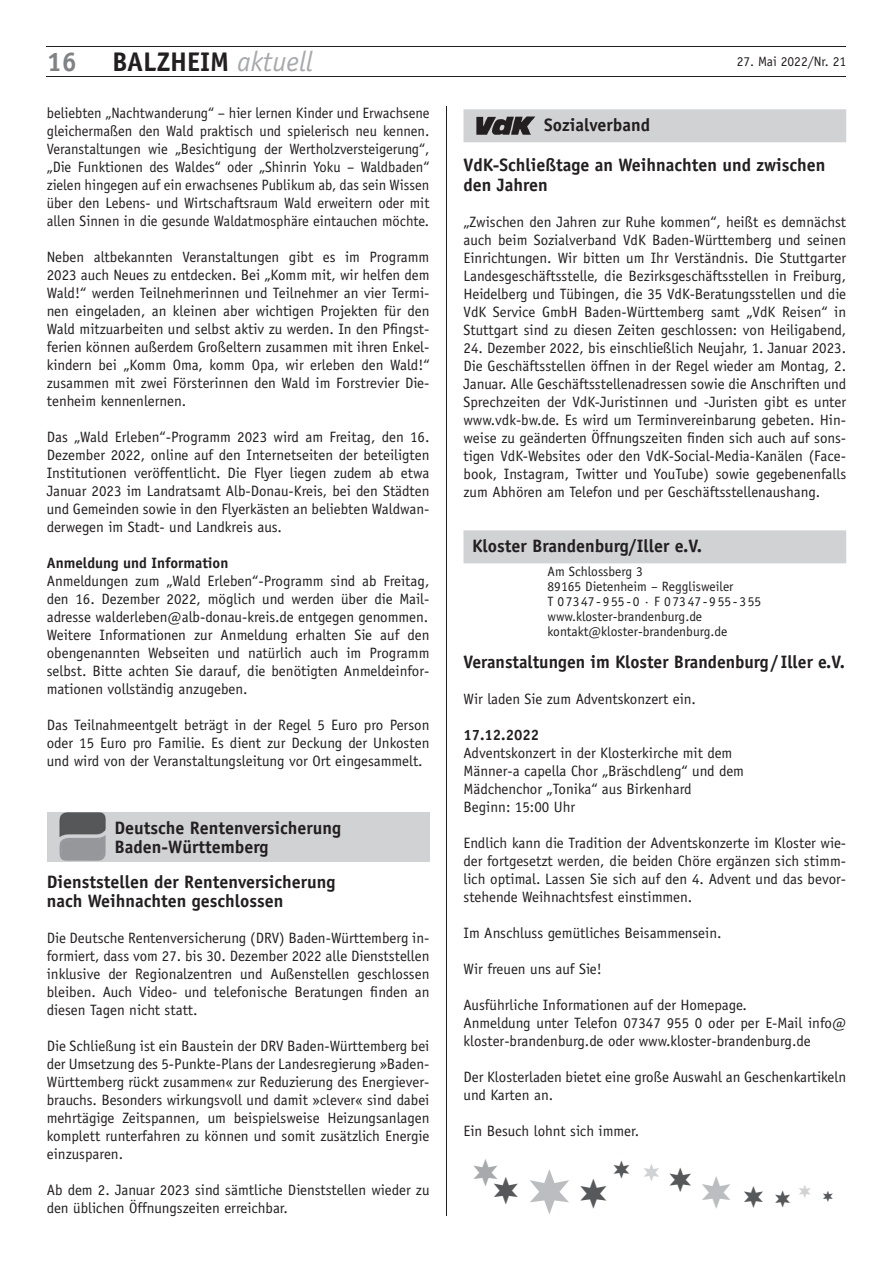
<style>
.page{position:relative;width:893px;height:1263px;background:#fff}
.page>*{position:absolute;margin:0;border:0;box-sizing:border-box;transform-origin:0 0}
.t1{font:700 27px "Officina Sans";color:#231f20}
.t2{font:700 27px "Officina Sans";color:#808285}
.t3{font:700 18px/19.5px "Officina Sans";color:#231f20}
.t4{font:15px/18px "Officina Sans";color:#231f20;text-align:justify}
.t5{font:700 15px "Officina Sans";color:#231f20}
.t6{font:13.5px/15px "Officina Sans";color:#231f20}
.s1{font-weight:400;font-style:italic;font-size:28.35px;color:#a8a9ad}
</style>
<div class="page">
<hr style="left:47px;top:76px;width:799px;height:1px;background:#231f20">
<hr style="left:47px;top:47px;width:799px;height:1px;background:#231f20">
<hr style="left:446px;top:106px;width:1px;height:1110px;background:#231f20">
<div style="left:463px;top:109px;width:383px;height:33px;background:#d1d2d4"></div>
<img style="left:476px;top:116px;width:60px;height:19px">
<div style="left:463px;top:530px;width:383px;height:33px;background:#d1d2d4"></div>
<div style="left:47px;top:812px;width:382px;height:30px;background:#d1d2d4"></div>
<div style="left:47px;top:831px;width:382px;height:30px;background:#d1d2d4"></div>
<img style="left:60px;top:812px;width:46px;height:50px">
<h1 class="t2" style="left:47px;top:45px;width:32px">16</h1>
<h1 class="t1" style="left:112px;top:45px;width:202px">BALZHEIM <span class="s1">aktuell</span></h1>
<p class="t6" style="left:737px;top:54px;width:111px">27. Mai 2022/Nr. 21</p>
<p class="t4" style="left:47px;top:104px;width:384px">beliebten „Nachtwanderung“ – hier lernen Kinder und Erwachsene gleichermaßen den Wald praktisch und spielerisch neu kennen.<br>Veranstaltungen wie „Besichtigung der Wertholzversteigerung“, „Die Funktionen des Waldes“ oder „Shinrin Yoku – Waldbaden“ zielen hingegen auf ein erwachsenes Publikum ab, das sein Wissen über den Lebens- und Wirtschaftsraum Wald erweitern oder mit allen Sinnen in die gesunde Waldatmosphäre eintauchen möchte.</p>
<p class="t4" style="left:47px;top:248px;width:384px">Neben altbekannten Veranstaltungen gibt es im Programm 2023 auch Neues zu entdecken. Bei „Komm mit, wir helfen dem Wald!“ werden Teilnehmerinnen und Teilnehmer an vier Termi&shy;nen eingeladen, an kleinen aber wichtigen Projekten für den Wald mitzuarbeiten und selbst aktiv zu werden. In den Pfingst&shy;ferien können außerdem Großeltern zusammen mit ihren Enkel&shy;kindern bei „Komm Oma, komm Opa, wir erleben den Wald!“ zusammen mit zwei Försterinnen den Wald im Forstrevier Die&shy;tenheim kennenlernen.</p>
<p class="t4" style="left:47px;top:428px;width:384px">Das „Wald Erleben“-Programm 2023 wird am Freitag, den 16.<br>Dezember 2022, online auf den Internetseiten der beteiligten Institutionen veröffentlicht. Die Flyer liegen zudem ab etwa Januar 2023 im Landratsamt Alb-Donau-Kreis, bei den Städten und Gemeinden sowie in den Flyerkästen an beliebten Waldwan&shy;derwegen im Stadt- und Landkreis aus.</p>
<p class="t5" style="left:47px;top:553px;width:183px">Anmeldung und Information</p>
<p class="t4" style="left:47px;top:572px;width:384px">Anmeldungen zum „Wald Erleben“-Programm sind ab Freitag, den 16. Dezember 2022, möglich und werden über die Mail&shy;adresse walderleben@alb-donau-kreis.de entgegen genommen.<br>Weitere Informationen zur Anmeldung erhalten Sie auf den obengenannten Webseiten und natürlich auch im Programm selbst. Bitte achten Sie darauf, die benötigten Anmeldeinfor&shy;mationen vollständig anzugeben.</p>
<p class="t4" style="left:47px;top:716px;width:384px">Das Teilnahmeentgelt beträgt in der Regel 5 Euro pro Person oder 15 Euro pro Familie. Es dient zur Deckung der Unkosten und wird von der Veranstaltungsleitung vor Ort eingesammelt.</p>
<p class="t3" style="left:114px;top:818px;width:228px">Deutsche Rentenversicherung<br>Baden-Württemberg</p>
<p class="t3" style="left:47px;top:871px;width:290px">Dienststellen der Rentenversicherung nach Weihnachten geschlossen</p>
<p class="t4" style="left:47px;top:929px;width:384px">Die Deutsche Rentenversicherung (DRV) Baden-Württemberg in&shy;formiert, dass vom 27. bis 30. Dezember 2022 alle Dienststellen inklusive der Regionalzentren und Außenstellen geschlossen bleiben. Auch Video- und telefonische Beratungen finden an diesen Tagen nicht statt.</p>
<p class="t4" style="left:47px;top:1037px;width:384px">Die Schließung ist ein Baustein der DRV Baden-Württemberg bei der Umsetzung des 5-Punkte-Plans der Landesregierung »Baden-Württemberg rückt zusammen« zur Reduzierung des Energiever&shy;brauchs. Besonders wirkungsvoll und damit »clever« sind dabei mehrtägige Zeitspannen, um beispielsweise Heizungsanlagen komplett runterfahren zu können und somit zusätzlich Energie einzusparen.</p>
<p class="t4" style="left:47px;top:1181px;width:384px">Ab dem 2. Januar 2023 sind sämtliche Dienststellen wieder zu den üblichen Öffnungszeiten erreichbar.</p>
<p class="t3" style="left:544px;top:115px;width:108px">Sozialverband</p>
<p class="t3" style="left:463px;top:155px;width:363px">VdK-Schließtage an Weihnachten und zwischen den Jahren</p>
<p class="t4" style="left:463px;top:213px;width:384px">„Zwischen den Jahren zur Ruhe kommen“, heißt es demnächst auch beim Sozialverband VdK Baden-Württemberg und seinen Einrichtungen. Wir bitten um Ihr Verständnis. Die Stuttgarter Landesgeschäftsstelle, die Bezirksgeschäftsstellen in Freiburg, Heidelberg und Tübingen, die 35 VdK-Beratungsstellen und die VdK Service GmbH Baden-Württemberg samt „VdK Reisen“ in Stuttgart sind zu diesen Zeiten geschlossen: von Heiligabend,</p>
<p class="t4" style="left:463px;top:339px;width:384px">24. Dezember 2022, bis einschließlich Neujahr, 1. Januar 2023.<br>Die Geschäftsstellen öffnen in der Regel wieder am Montag, 2.<br>Januar. Alle Geschäftsstellenadressen sowie die Anschriften und Sprechzeiten der VdK-Juristinnen und -Juristen gibt es unter www.vdk-bw.de. Es wird um Terminvereinbarung gebeten. Hin&shy;weise zu geänderten Öffnungszeiten finden sich auch auf sons&shy;tigen VdK-Websites oder den VdK-Social-Media-Kanälen (Face&shy;book, Instagram, Twitter und YouTube) sowie gegebenenfalls zum Abhören am Telefon und per Geschäftsstellenaushang.</p>
<p class="t3" style="left:472px;top:536px;width:232px">Kloster Brandenburg/Iller e.V.</p>
<p class="t6" style="left:547px;top:564px;width:215px">Am Schlossberg 3<br>89165 Dietenheim – Regglisweiler<br>T 07347-955-0 · F 07347-955-355 www.kloster-brandenburg.de kontakt@kloster-brandenburg.de</p>
<p class="t3" style="left:463px;top:651px;width:383px">Veranstaltungen im Kloster Brandenburg / Iller e.V.</p>
<p class="t4" style="left:463px;top:689px;width:234px">Wir laden Sie zum Adventskonzert ein.</p>
<p class="t5" style="left:463px;top:725px;width:77px">17.12.2022</p>
<p class="t4" style="left:463px;top:743px;width:282px;text-align:left">Adventskonzert in der Klosterkirche mit dem Männer-a capella Chor „Bräschdleng“ und dem Mädchenchor „Tonika“ aus Birkenhard<br>Beginn: 15:00 Uhr</p>
<p class="t4" style="left:463px;top:833px;width:384px">Endlich kann die Tradition der Adventskonzerte im Kloster wie&shy;der fortgesetzt werden, die beiden Chöre ergänzen sich stimm&shy;lich optimal. Lassen Sie sich auf den 4. Advent und das bevor&shy;stehende Weihnachtsfest einstimmen.</p>
<p class="t4" style="left:463px;top:923px;width:260px">Im Anschluss gemütliches Beisammensein.</p>
<p class="t4" style="left:463px;top:959px;width:140px">Wir freuen uns auf Sie!</p>
<p class="t4" style="left:463px;top:995px;width:384px;text-align:left">Ausführliche Informationen auf der Homepage.<br>Anmeldung unter Telefon 07347 955 0 oder per E-Mail info@ kloster-brandenburg.de oder www.kloster-brandenburg.de</p>
<p class="t4" style="left:463px;top:1067px;width:384px">Der Klosterladen bietet eine große Auswahl an Geschenkartikeln und Karten an.</p>
<p class="t4" style="left:463px;top:1121px;width:177px">Ein Besuch lohnt sich immer.</p>
</div>
